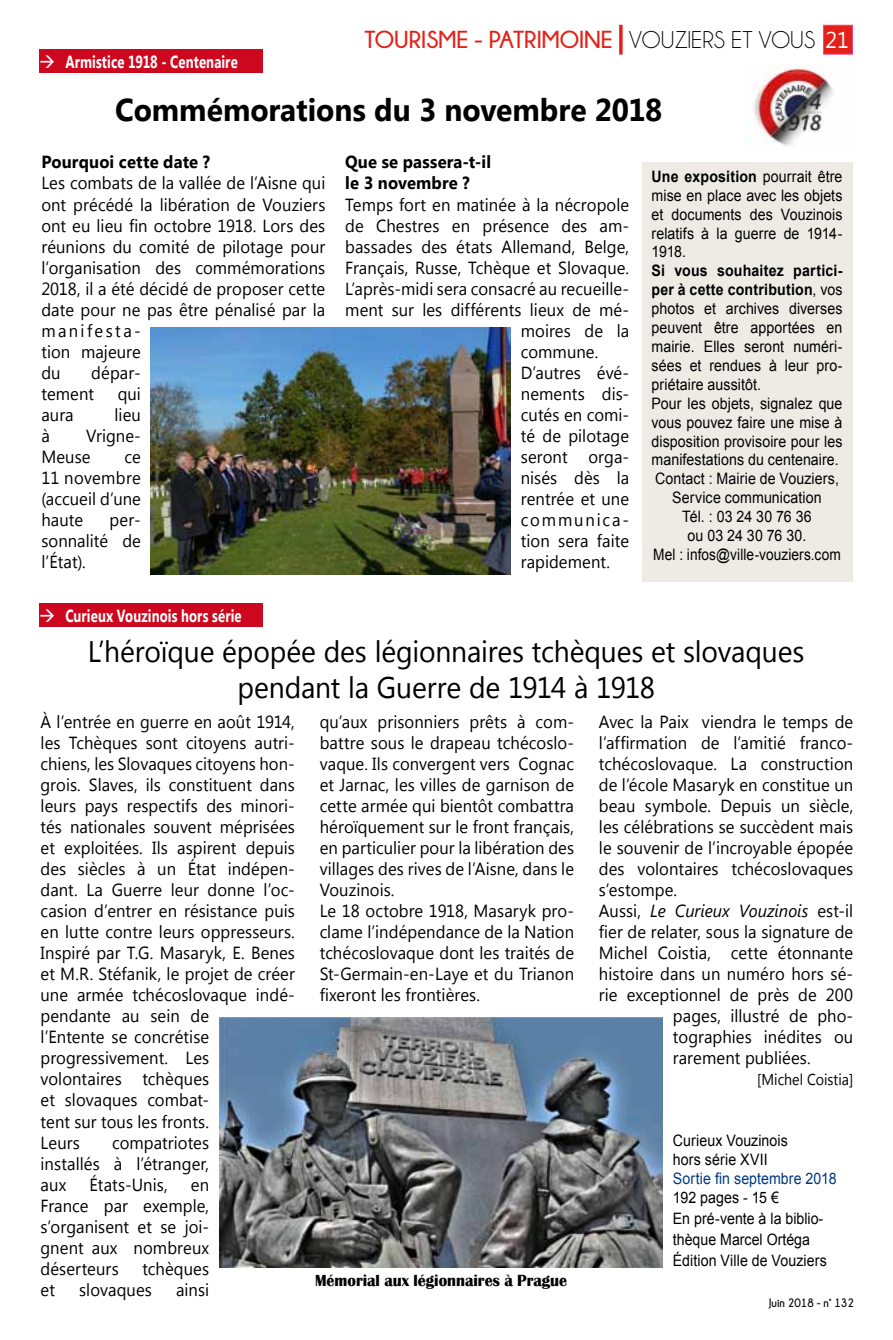
<style>
.page{position:relative;width:893px;height:1340px;background:#fff}
.page>*{position:absolute;margin:0;border:0;box-sizing:border-box;transform-origin:0 0}
.t1{font:700 31.5px "Segoe UI";color:#000;scale:.95 1}
.t2{font:29.75px/35.7px "Segoe UI";letter-spacing:-.005em;color:#000;text-align:center;scale:.95 1}
.t3{font:700 24.5px "Champagne&Limousines";color:#e32119}
.t4{font:24.5px "Champagne&Limousines";color:#000}
.t5{font:22.75px "Segoe UI";color:#fff;scale:.95 1}
.t6{font:17.5px/21px "Segoe UI";letter-spacing:.005em;color:#000;scale:.95 1}
.t7{font:700 17.5px "Segoe UI";letter-spacing:.01em;color:#fff;scale:.75 1}
.t8{font:700 17.5px/21px "Segoe UI";letter-spacing:.01em;color:#000;scale:.95 1}
.t9{font:italic 17.5px "Segoe UI";color:#000;scale:.95 1}
.t10{font:17.5px "Segoe UI";letter-spacing:.11em;color:#000;scale:.95 1}
.t11{font:700 16.62px "Britannic T";color:#000;scale:.95 1}
.t12{font:15.75px/18.9px "Arial";letter-spacing:.005em;color:#000;scale:.9 1}
.t13{font:700 15.75px "Arial";letter-spacing:.015em;color:#000;scale:.9 1}
.t14{font:15.75px "Arial";letter-spacing:.005em;color:#000;scale:.87 1}
.t15{font:15.75px "Arial";letter-spacing:.005em;color:#003882;scale:.9 1}
.t16{font:15.75px "Segoe UI";color:#000;scale:.9 1}
.t17{font:700 12.25px "Champagne&Limousines";color:#000;scale:.95 1}
.s1{font-weight:700}
.s2{font-weight:400}
.s3{font-style:normal}
</style>
<div class="page">
<div style="left:823px;top:25px;width:30px;height:30px;background:#e32119;border:1px solid #e74587"></div>
<svg style="left:619px;top:25px;width:4px;height:30px"></svg>
<div style="left:39px;top:603px;width:223px;height:23px;background:#cd071e"></div>
<img style="left:219px;top:1017px;width:444px;height:250px">
<div style="left:39px;top:50px;width:223px;height:23px;background:#cd071e"></div>
<img style="left:744px;top:65px;width:90px;height:81px">
<div style="left:642px;top:162px;width:210px;height:420px;background:#eeebe5"></div>
<img style="left:151px;top:327px;width:360px;height:247px">
<h3 class="t3" style="left:365px;top:26px;width:250px">TOURISME - PATRIMOINE</h3>
<h3 class="t5" style="left:825px;top:24px;width:26px">21</h3>
<h3 class="t4" style="left:629px;top:28px;width:26px">VOUZIERS</h3>
<h3 class="t4" style="left:731px;top:28px;width:56px">ET VOUS</h3>
<p class="t7" style="left:39px;top:49px;width:266px">→ Armistice 1918 - Centenaire</p>
<h1 class="t1" style="left:115px;top:88px;width:577px">Commémorations du 3 novembre 2018</h1>
<p class="t8" style="left:41px;top:151px;width:179px">Pourquoi cette date ?</p>
<p class="t6" style="left:41px;top:172px;width:300px">Les combats de la vallée de l’Aisne qui ont précédé la libération de Vouziers ont eu lieu fin octobre 1918. Lors des réunions du comité de pilotage pour l’organisation des commémorations<br>2018, il a été décidé de proposer cette date pour ne pas être pénalisé par la manifesta-<br>tion majeure<br>du</p>
<p class="t8" style="left:345px;top:151px;width:155px">Que se passera-t-il le 3 novembre ?</p>
<p class="t6" style="left:345px;top:193px;width:300px">Temps fort en matinée à la nécropole</p>
<p class="t6" style="left:345px;top:214px;width:300px">de Chestres en présence des am-</p>
<p class="t6" style="left:345px;top:235px;width:300px">bassades des états Allemand, Belge,</p>
<p class="t6" style="left:345px;top:256px;width:300px">Français, Russe, Tchèque et Slovaque.</p>
<p class="t6" style="left:345px;top:277px;width:300px">L’après-midi sera consacré au recueille-</p>
<p class="t6" style="left:345px;top:298px;width:300px">ment sur les différents lieux de mé-</p>
<p class="t6" style="left:521px;top:319px;width:116px">moires de la</p>
<p class="t6" style="left:521px;top:340px;width:83px">commune.</p>
<p class="t6" style="left:521px;top:361px;width:116px">D’autres évé-</p>
<p class="t6" style="left:521px;top:382px;width:116px">nements dis-</p>
<p class="t6" style="left:521px;top:403px;width:116px">cutés en comi-</p>
<p class="t6" style="left:521px;top:424px;width:116px">té de pilotage</p>
<p class="t6" style="left:521px;top:445px;width:116px">seront orga-</p>
<p class="t6" style="left:521px;top:466px;width:116px">nisés dès la</p>
<p class="t6" style="left:521px;top:487px;width:116px">rentrée et une</p>
<p class="t10" style="left:521px;top:507px;width:116px">communica-</p>
<p class="t6" style="left:521px;top:529px;width:116px">tion sera faite</p>
<p class="t6" style="left:521px;top:550px;width:95px">rapidement.</p>
<p class="t12" style="left:651px;top:167px;width:214px;text-align:justify"><span class="s1">Une exposition</span> pourrait être mise en place avec les objets et documents des Vouzinois relatifs à la guerre de 1914- 1918.</p>
<p class="t13" style="left:651px;top:260px;width:214px">Si vous souhaitez partici-</p>
<p class="t13" style="left:651px;top:279px;width:214px">per à cette contribution<span class="s2">, vos</span></p>
<p class="t12" style="left:651px;top:299px;width:214px">photos et archives diverses</p>
<p class="t12" style="left:651px;top:318px;width:214px">peuvent être apportées en</p>
<p class="t12" style="left:651px;top:337px;width:214px">mairie. Elles seront numéri-</p>
<p class="t12" style="left:651px;top:356px;width:214px">sées et rendues à leur pro-</p>
<p class="t12" style="left:651px;top:375px;width:123px">priétaire aussitôt.</p>
<p class="t12" style="left:651px;top:394px;width:214px">Pour les objets, signalez que</p>
<p class="t12" style="left:651px;top:413px;width:214px">vous pouvez faire une mise à</p>
<p class="t12" style="left:651px;top:432px;width:214px">disposition provisoire pour les</p>
<p class="t12" style="left:651px;top:450px;width:209px">manifestations du centenaire.</p>
<p class="t12" style="left:655px;top:469px;width:206px">Contact : Mairie de Vouziers,</p>
<p class="t12" style="left:672px;top:488px;width:168px">Service communication</p>
<p class="t12" style="left:682px;top:507px;width:145px">Tél. : 03 24 30 76 36</p>
<p class="t12" style="left:688px;top:526px;width:133px">ou 03 24 30 76 30.</p>
<p class="t14" style="left:653px;top:544px;width:217px">Mel : infos@ville-vouziers.com</p>
<p class="t6" style="left:41px;top:361px;width:106px;text-indent:50px">dépar&shy;tement</p>
<p class="t6" style="left:118px;top:382px;width:26px">qui</p>
<p class="t6" style="left:41px;top:403px;width:36px">aura</p>
<p class="t6" style="left:115px;top:403px;width:29px">lieu</p>
<p class="t6" style="left:41px;top:424px;width:10px">à</p>
<p class="t6" style="left:41px;top:424px;width:106px;text-indent:45px">Vrigne-<br>Meuse</p>
<p class="t6" style="left:41px;top:445px;width:106px;text-align:justify;text-indent:83px">ce 11 novembre (accueil d’une haute</p>
<p class="t6" style="left:41px;top:508px;width:106px;text-align:justify;text-indent:68px">per&shy;sonnalité de l’État).</p>
<p class="t7" style="left:39px;top:603px;width:271px">→ Curieux Vouzinois hors série</p>
<h2 class="t2" style="left:88px;top:632px;width:756px">L’héroïque épopée des légionnaires tchèques et slovaques pendant la Guerre de 1914 à 1918</h2>
<p class="t6" style="left:41px;top:710px;width:269px">À l’entrée en guerre en août 1914, les Tchèques sont citoyens autri&shy;chiens, les Slovaques citoyens hon&shy;grois. Slaves, ils constituent dans leurs pays respectifs des minori&shy;tés nationales souvent méprisées et exploitées. Ils aspirent depuis des siècles à un État indépen&shy;dant. La Guerre leur donne l’oc&shy;casion d’entrer en résistance puis en lutte contre leurs oppresseurs.<br>Inspiré par T.G. Masaryk, E. Benes et M.R. Stéfanik, le projet de créer une armée tchécoslovaque indé&shy;pendante au sein de<br>l’Entente se concrétise progressivement. Les<br>volontaires tchèques<br>et slovaques combat-<br>tent sur tous les fronts.<br>Leurs</p>
<p class="t6" style="left:41px;top:1130px;width:179px;text-align:justify;text-indent:72px">compatriotes installés à l’étranger, aux</p>
<p class="t6" style="left:90px;top:1172px;width:84px">États-Unis,</p>
<p class="t6" style="left:41px;top:1172px;width:179px;text-align:justify;text-indent:150px">en France par exemple, s’organisent et se joi&shy;gnent aux nombreux déserteurs</p>
<p class="t6" style="left:142px;top:1256px;width:72px">tchèques</p>
<p class="t6" style="left:41px;top:1277px;width:17px">et</p>
<p class="t6" style="left:79px;top:1277px;width:78px">slovaques</p>
<p class="t6" style="left:176px;top:1277px;width:36px">ainsi</p>
<p class="t6" style="left:320px;top:710px;width:269px">qu’aux prisonniers prêts à com&shy;battre sous le drapeau tchécoslo&shy;vaque. Ils convergent vers Cognac et Jarnac, les villes de garnison de cette armée qui bientôt combattra héroïquement sur le front français, en particulier pour la libération des villages des rives de l’Aisne, dans le<br>Vouzinois.<br>Le 18 octobre 1918, Masaryk pro&shy;clame l’indépendance de la Nation tchécoslovaque dont les traités de<br>St-Germain-en-Laye et du Trianon fixeront les frontières.</p>
<p class="t6" style="left:599px;top:710px;width:269px">Avec la Paix viendra le temps de</p>
<p class="t6" style="left:599px;top:731px;width:269px">l’affirmation de l’amitié franco-</p>
<p class="t6" style="left:599px;top:752px;width:269px">tchécoslovaque. La construction</p>
<p class="t6" style="left:599px;top:773px;width:269px">de l’école Masaryk en constitue un</p>
<p class="t6" style="left:599px;top:794px;width:269px">beau symbole. Depuis un siècle,</p>
<p class="t6" style="left:599px;top:815px;width:269px">les célébrations se succèdent mais</p>
<p class="t6" style="left:599px;top:836px;width:269px">le souvenir de l’incroyable épopée</p>
<p class="t6" style="left:599px;top:857px;width:269px">des volontaires tchécoslovaques</p>
<p class="t6" style="left:599px;top:878px;width:84px">s’estompe.</p>
<p class="t9" style="left:599px;top:899px;width:269px"><span class="s3">Aussi,</span> Le Curieux Vouzinois <span class="s3">est-il</span></p>
<p class="t6" style="left:599px;top:920px;width:269px">fier de relater, sous la signature de</p>
<p class="t6" style="left:599px;top:941px;width:269px">Michel Coistia, cette étonnante</p>
<p class="t6" style="left:599px;top:962px;width:269px">histoire dans un numéro hors sé-</p>
<p class="t6" style="left:599px;top:983px;width:269px">rie exceptionnel de près de 200</p>
<p class="t6" style="left:673px;top:1004px;width:191px">pages, illustré de pho-</p>
<p class="t6" style="left:673px;top:1025px;width:191px">tographies inédites ou</p>
<p class="t6" style="left:673px;top:1046px;width:147px">rarement publiées.</p>
<p class="t16" style="left:757px;top:1068px;width:108px">[Michel Coistia]</p>
<p class="t11" style="left:315px;top:1270px;width:267px">Mémorial aux légionnaires à Prague</p>
<p class="t12" style="left:673px;top:1131px;width:129px">Curieux Vouzinois hors série XVII</p>
<p class="t15" style="left:673px;top:1168px;width:183px">Sortie fin septembre 2018</p>
<p class="t12" style="left:673px;top:1187px;width:173px;line-height:21px">192 pages - 15 €<br>En pré-vente à la biblio&shy;thèque Marcel Ortéga<br>Édition Ville de Vouziers</p>
<p class="t17" style="left:769px;top:1296px;width:91px">Juin 2018 - n° 132</p>
</div>
